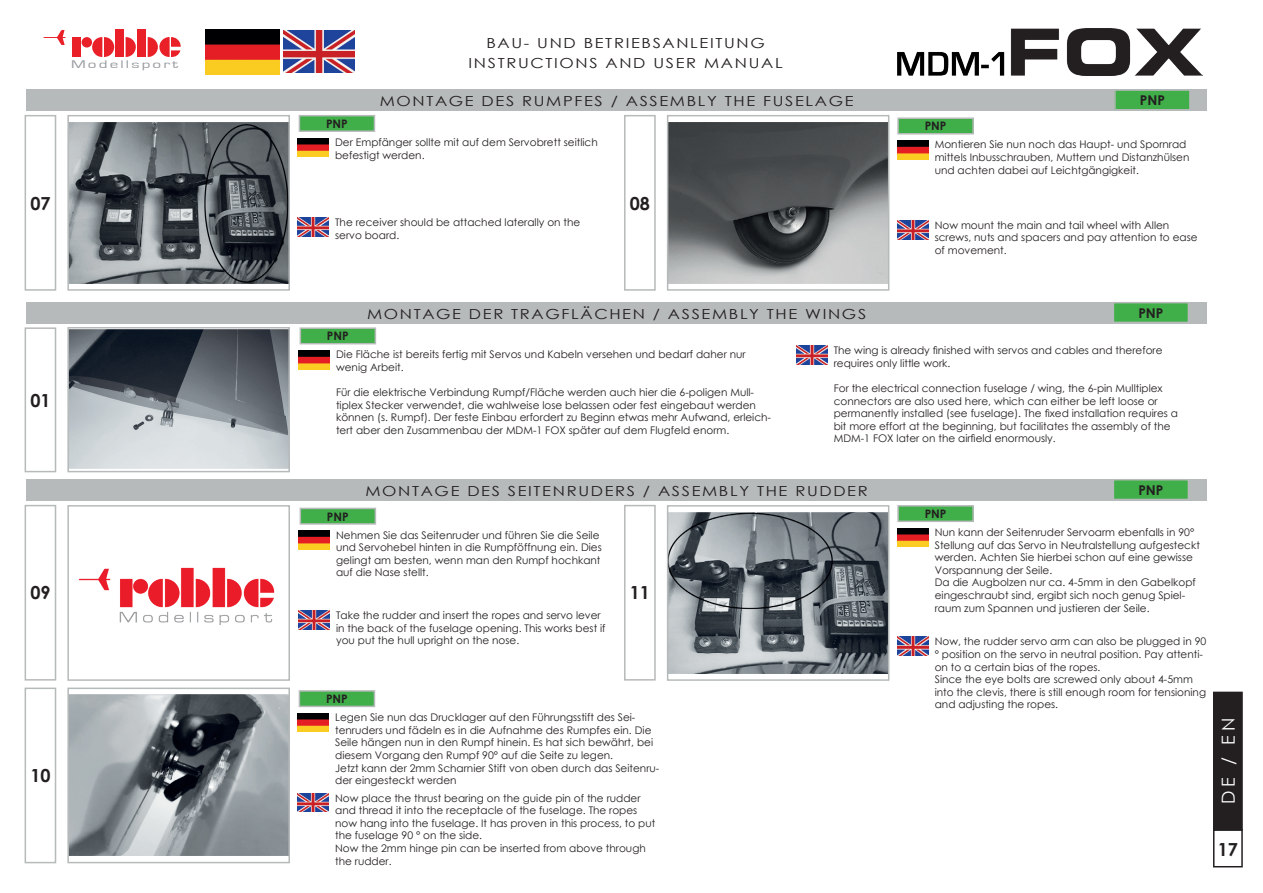
<style>
.page{position:relative;width:1263px;height:893px;background:#fff}
.page>*{position:absolute;margin:0;border:0;box-sizing:border-box;transform-origin:0 0}
.t1{font:700 18px "Century Gothic";color:#231f20}
.t2{font:18px "Century Gothic";color:#fff}
.t3{font:13.8px "Century Gothic";letter-spacing:.1em;color:#231f20;scale:1.19 1}
.t4{font:700 13.5px "Century Gothic";color:#231f20}
.t5{font:700 11.7px "Century Gothic";color:#231f20}
.t6{font:11.4px "Eurostile";letter-spacing:.125em;color:#989b9f;scale:1.5 1}
.t7{font:10.5px/12.6px "Century Gothic";color:#231f20}
</style>
<div class="page">
<div style="left:1214px;top:692px;width:28px;height:138px;background:#231f20"></div>
<div style="left:1213px;top:692px;width:30px;height:139px;border:2px solid #231f20"></div>
<div style="left:1213px;top:829px;width:30px;height:38px;border:2px solid #231f20"></div>
<div style="left:115px;top:29px;width:9px;height:28px;background:#ea2029"></div>
<div style="left:137px;top:29px;width:9px;height:28px;background:#ea2029"></div>
<div style="left:72px;top:37px;width:9px;height:20px;background:#ea2029"></div>
<svg style="left:126px;top:37px;width:10px;height:20px"></svg>
<svg style="left:91px;top:37px;width:24px;height:20px"></svg>
<div style="left:82px;top:37px;width:10px;height:11px;background:#ea2029;border-radius:50%"></div>
<svg style="left:44px;top:30px;width:21px;height:15px"></svg>
<svg style="left:148px;top:37px;width:33px;height:20px"></svg>
<img style="left:205px;top:30px;width:75px;height:45px">
<img style="left:897px;top:28px;width:305px;height:47px">
<img style="left:284px;top:31px;width:70px;height:42px">
<div style="left:25px;top:115px;width:31px;height:176px;border:2px solid #b7baba"></div>
<div style="left:624px;top:115px;width:32px;height:176px;border:2px solid #b7baba"></div>
<img style="left:70px;top:122px;width:217px;height:161px">
<div style="left:67px;top:115px;width:223px;height:176px;border:2px solid #b7baba"></div>
<img style="left:670px;top:122px;width:216px;height:161px">
<div style="left:667px;top:115px;width:222px;height:176px;border:2px solid #b7baba"></div>
<div style="left:25px;top:327px;width:31px;height:145px;border:2px solid #b7baba"></div>
<img style="left:70px;top:330px;width:217px;height:139px">
<div style="left:67px;top:327px;width:223px;height:145px;border:2px solid #b7baba"></div>
<div style="left:25px;top:505px;width:31px;height:176px;border:2px solid #b7baba"></div>
<div style="left:624px;top:505px;width:32px;height:176px;border:2px solid #b7baba"></div>
<img style="left:78px;top:567px;width:197px;height:58px">
<div style="left:67px;top:505px;width:223px;height:176px;border:2px solid #b7baba"></div>
<img style="left:670px;top:512px;width:216px;height:161px">
<div style="left:667px;top:505px;width:222px;height:176px;border:2px solid #b7baba"></div>
<div style="left:25px;top:688px;width:31px;height:175px;border:2px solid #b7baba"></div>
<img style="left:70px;top:695px;width:217px;height:161px">
<div style="left:67px;top:688px;width:223px;height:175px;border:2px solid #b7baba"></div>
<img style="left:298px;top:138px;width:31px;height:19px">
<img style="left:299px;top:351px;width:31px;height:18px">
<img style="left:299px;top:531px;width:31px;height:18px">
<img style="left:298px;top:713px;width:31px;height:19px">
<img style="left:897px;top:141px;width:31px;height:18px">
<img style="left:897px;top:528px;width:31px;height:19px">
<img style="left:298px;top:218px;width:31px;height:18px">
<img style="left:796px;top:346px;width:31px;height:18px">
<img style="left:299px;top:610px;width:31px;height:19px">
<img style="left:298px;top:793px;width:31px;height:19px">
<img style="left:897px;top:220px;width:31px;height:19px">
<img style="left:897px;top:637px;width:31px;height:18px">
<div style="left:299px;top:116px;width:75px;height:15px;background:#40ae49"></div>
<div style="left:299px;top:115px;width:76px;height:17px;border:2px solid #b7baba"></div>
<div style="left:300px;top:328px;width:75px;height:16px;background:#40ae49"></div>
<div style="left:300px;top:327px;width:76px;height:17px;border:2px solid #b7baba"></div>
<div style="left:300px;top:508px;width:75px;height:16px;background:#40ae49"></div>
<div style="left:300px;top:508px;width:76px;height:17px;border:2px solid #b7baba"></div>
<div style="left:299px;top:691px;width:75px;height:15px;background:#40ae49"></div>
<div style="left:299px;top:690px;width:76px;height:17px;border:2px solid #b7baba"></div>
<div style="left:898px;top:118px;width:75px;height:16px;background:#40ae49"></div>
<div style="left:897px;top:118px;width:77px;height:17px;border:2px solid #b7baba"></div>
<div style="left:898px;top:506px;width:75px;height:15px;background:#40ae49"></div>
<div style="left:897px;top:505px;width:77px;height:17px;border:2px solid #b7baba"></div>
<div style="left:27px;top:89px;width:1179px;height:22px;background:#b7baba"></div>
<div style="left:27px;top:302px;width:1179px;height:21px;background:#b7baba"></div>
<div style="left:27px;top:479px;width:1179px;height:21px;background:#b7baba"></div>
<div style="left:1115px;top:90px;width:75px;height:20px;background:#40ae49"></div>
<div style="left:1114px;top:89px;width:77px;height:22px;border:2px solid #b7baba"></div>
<div style="left:1113px;top:303px;width:75px;height:19px;background:#40ae49"></div>
<div style="left:1113px;top:302px;width:76px;height:21px;border:2px solid #b7baba"></div>
<div style="left:1113px;top:480px;width:75px;height:19px;background:#40ae49"></div>
<div style="left:1113px;top:479px;width:76px;height:21px;border:2px solid #b7baba"></div>
<h2 class="t3" style="left:486px;top:34px;width:235px">BAU- UND BETRIEBSANLEITUNG</h2>
<p class="t6" style="left:71px;top:58px;width:73px">Modellsport</p>
<h2 class="t3" style="left:469px;top:53px;width:265px">INSTRUCTIONS AND USER MANUAL</h2>
<p class="t5" style="left:326px;top:115px;width:23px">PNP</p>
<h2 class="t3" style="left:380px;top:91px;width:400px">MONTAGE DES RUMPFES / ASSEMBLY THE FUSELAGE</h2>
<p class="t7" style="left:335px;top:136px;width:264px">Der Empfänger sollte mit auf dem Servobrett seitlich befestigt werden.</p>
<h1 class="t1" style="left:30px;top:189px;width:22px">07</h1>
<h1 class="t1" style="left:630px;top:189px;width:22px">08</h1>
<p class="t7" style="left:335px;top:216px;width:247px">The receiver should be attached laterally on the servo board.</p>
<p class="t5" style="left:925px;top:117px;width:23px">PNP</p>
<p class="t4" style="left:1140px;top:90px;width:27px">PNP</p>
<p class="t7" style="left:935px;top:138px;width:256px">Montieren Sie nun noch das Haupt- und Spornrad mittels Inbusschrauben, Muttern und Distanzhülsen und achten dabei auf Leichtgängigkeit.</p>
<p class="t7" style="left:935px;top:219px;width:264px">Now mount the main and tail wheel with Allen screws, nuts and spacers and pay attention to ease of movement.</p>
<h1 class="t1" style="left:30px;top:386px;width:22px">01</h1>
<p class="t5" style="left:327px;top:327px;width:23px">PNP</p>
<h2 class="t3" style="left:367px;top:304px;width:421px">MONTAGE DER TRAGFLÄCHEN / ASSEMBLY THE WINGS</h2>
<p class="t4" style="left:1138px;top:302px;width:27px">PNP</p>
<p class="t7" style="left:336px;top:348px;width:411px">Die Fläche ist bereits fertig mit Servos und Kabeln versehen und bedarf daher nur wenig Arbeit.</p>
<p class="t7" style="left:336px;top:386px;width:436px">Für die elektrische Verbindung Rumpf/Fläche werden auch hier die 6-poligen Mull&shy;tiplex Stecker verwendet, die wahlweise lose belassen oder fest eingebaut werden können (s. Rumpf). Der feste Einbau erfordert zu Beginn etwas mehr Aufwand, erleich&shy;tert aber den Zusammenbau der MDM-1 FOX später auf dem Flugfeld enorm.</p>
<p class="t7" style="left:834px;top:344px;width:330px">The wing is already finished with servos and cables and therefore requires only little work.</p>
<p class="t7" style="left:834px;top:382px;width:346px">For the electrical connection fuselage / wing, the 6-pin Mulltiplex connectors are also used here, which can either be left loose or permanently installed (see fuselage). The fixed installation requires a bit more effort at the beginning, but facilitates the assembly of the MDM-1 FOX later on the airfield enormously.</p>
<p class="t5" style="left:327px;top:507px;width:23px">PNP</p>
<h2 class="t3" style="left:365px;top:481px;width:424px">MONTAGE DES SEITENRUDERS / ASSEMBLY THE RUDDER</h2>
<p class="t7" style="left:336px;top:528px;width:267px">Nehmen Sie das Seitenruder und führen Sie die Seile und Servohebel hinten in die Rumpföffnung ein. Dies gelingt am besten, wenn man den Rumpf hochkant auf die Nase stellt.</p>
<h1 class="t1" style="left:30px;top:579px;width:22px">09</h1>
<h1 class="t1" style="left:630px;top:579px;width:22px">11</h1>
<p class="t7" style="left:336px;top:609px;width:271px">Take the rudder and insert the ropes and servo lever in the back of the fuselage opening. This works best if you put the hull upright on the nose.</p>
<h1 class="t1" style="left:30px;top:762px;width:22px">10</h1>
<p class="t5" style="left:326px;top:690px;width:23px">PNP</p>
<p class="t7" style="left:335px;top:711px;width:326px">Legen Sie nun das Drucklager auf den Führungsstift des Sei&shy;tenruders und fädeln es in die Aufnahme des Rumpfes ein. Die Seile hängen nun in den Rumpf hinein. Es hat sich bewährt, bei diesem Vorgang den Rumpf 90° auf die Seite zu legen.<br>Jetzt kann der 2mm Scharnier Stift von oben durch das Seitenru&shy;der eingesteckt werden</p>
<p class="t7" style="left:335px;top:791px;width:322px">Now place the thrust bearing on the guide pin of the rudder and thread it into the receptacle of the fuselage. The ropes now hang into the fuselage. It has proven in this process, to put the fuselage 90 ° on the side.<br>Now the 2mm hinge pin can be inserted from above through the rudder.</p>
<p class="t5" style="left:925px;top:505px;width:23px">PNP</p>
<p class="t4" style="left:1138px;top:479px;width:27px">PNP</p>
<p class="t7" style="left:935px;top:526px;width:267px">Nun kann der Seitenruder Servoarm ebenfalls in 90° Stellung auf das Servo in Neutralstellung aufgesteckt werden. Achten Sie hierbei schon auf eine gewisse Vorspannung der Seile.<br>Da die Augbolzen nur ca. 4-5mm in den Gabelkopf eingeschraubt sind, ergibt sich noch genug Spiel&shy;raum zum Spannen und justieren der Seile.</p>
<p class="t7" style="left:935px;top:635px;width:273px">Now, the rudder servo arm can also be plugged in 90 ° position on the servo in neutral position. Pay attenti&shy;on to a certain bias of the ropes.<br>Since the eye bolts are screwed only about 4-5mm into the clevis, there is still enough room for tensioning and adjusting the ropes.</p>
<h1 class="t2" style="left:1215px;top:804px;width:88px;rotate:-90deg">DE / EN</h1>
<h1 class="t1" style="left:1218px;top:836px;width:22px">17</h1>
</div>
